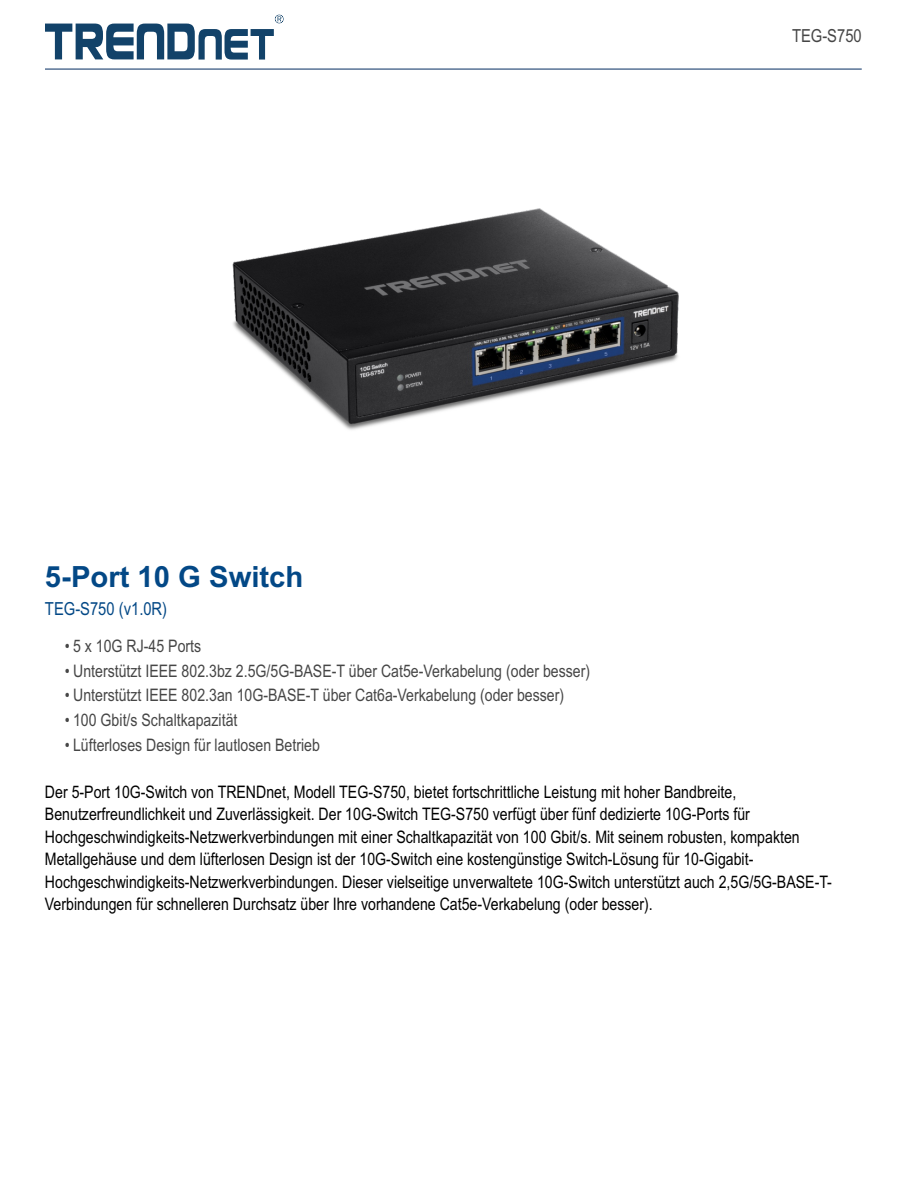
<style>
.page{position:relative;width:918px;height:1188px;background:#fff}
.page>*{position:absolute;margin:0;border:0;box-sizing:border-box;transform-origin:0 0}
.t1{font:700 29.25px "Arial";color:#034886}
.t2{font:18px "Arial Narrow";color:#034886}
.t3{font:18px "Arial Narrow";color:#464646}
.t4{font:17.25px/22.5px "Arial Narrow";color:#000}
.t5{font:17.25px "Arial Narrow";color:#464646}
</style>
<div class="page">
<svg style="left:45px;top:15px;width:239px;height:45px"></svg>
<img style="left:232px;top:208px;width:447px;height:222px">
<hr style="left:45px;top:68px;width:817px;height:2px;background:#32537e">
<p class="t3" style="left:792px;top:28px;width:71px">TEG-S750</p>
<h1 class="t1" style="left:45px;top:566px;width:260px">5-Port 10 G Switch</h1>
<p class="t2" style="left:45px;top:602px;width:124px">TEG-S750 (v1.0R)</p>
<p class="t5" style="left:65px;top:639px;width:138px">• 5 x 10G RJ-45 Ports</p>
<p class="t5" style="left:65px;top:664px;width:527px">• Unterstützt IEEE 802.3bz 2.5G/5G-BASE-T über Cat5e-Verkabelung (oder besser)</p>
<p class="t5" style="left:65px;top:689px;width:501px">• Unterstützt IEEE 802.3an 10G-BASE-T über Cat6a-Verkabelung (oder besser)</p>
<p class="t5" style="left:65px;top:713px;width:174px">• 100 Gbit/s Schaltkapazität</p>
<p class="t5" style="left:65px;top:738px;width:257px">• Lüfterloses Design für lautlosen Betrieb</p>
<p class="t4" style="left:45px;top:782px;width:788px">Der 5-Port 10G-Switch von TRENDnet, Modell TEG-S750, bietet fortschrittliche Leistung mit hoher Bandbreite, Benutzerfreundlichkeit und Zuverlässigkeit. Der 10G-Switch TEG-S750 verfügt über fünf dedizierte 10G-Ports für Hochgeschwindigkeits-Netzwerkverbindungen mit einer Schaltkapazität von 100 Gbit/s. Mit seinem robusten, kompakten Metallgehäuse und dem lüfterlosen Design ist der 10G-Switch eine kostengünstige Switch-Lösung für 10-Gigabit-Hochgeschwindigkeits-Netzwerkverbindungen. Dieser vielseitige unverwaltete 10G-Switch unterstützt auch 2,5G/5G-BASE-T-Verbindungen für schnelleren Durchsatz über Ihre vorhandene Cat5e-Verkabelung (oder besser).</p>
</div>
